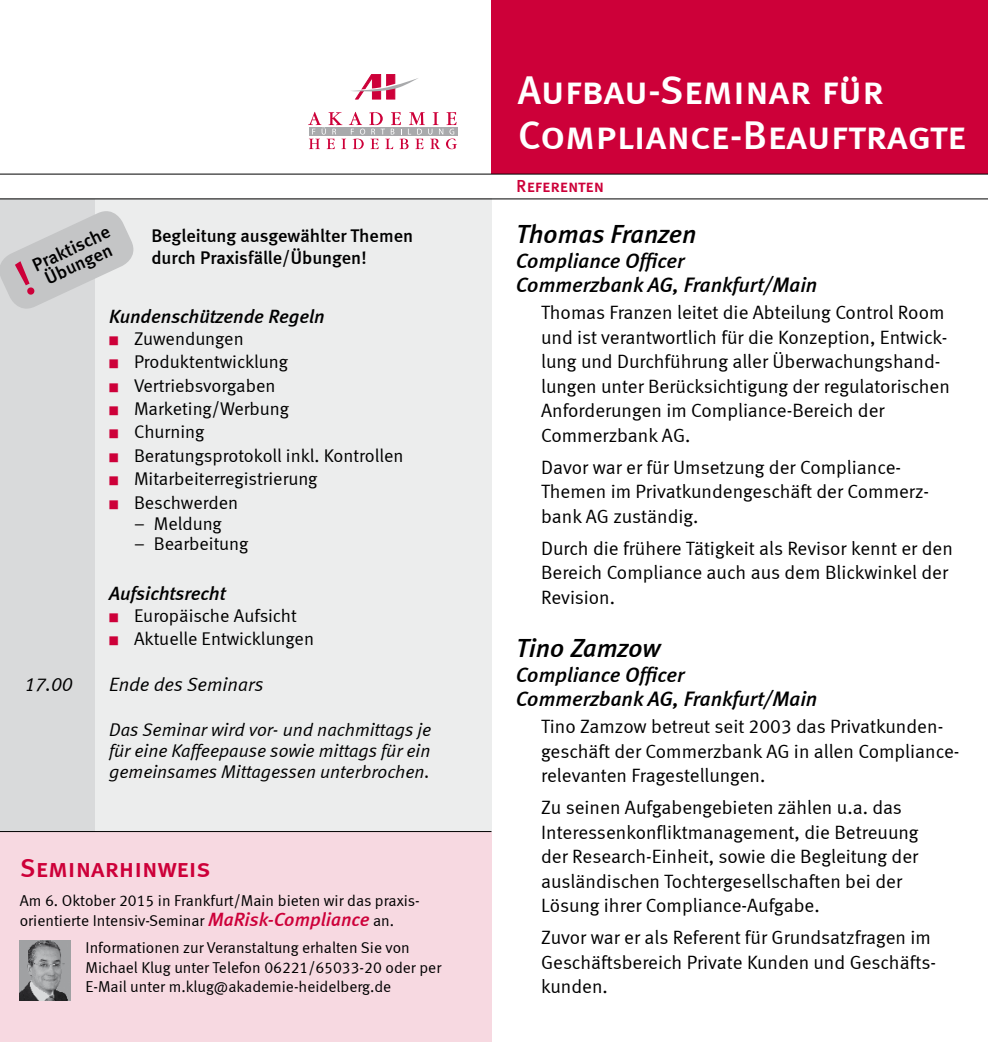
<style>
.page{position:relative;width:988px;height:1042px;background:#fff}
.page>*{position:absolute;margin:0;border:0;box-sizing:border-box;transform-origin:0 0}
.t1{font:40.25px/45.5px "Meta Medium LF Caps";color:#fff}
.t2{font:italic 26.25px "Meta Medium LF";color:#000}
.t3{font:26.25px "Meta Medium LF Caps";color:#cd0039}
.t4{font:italic 21px/24.5px "Meta Medium LF";color:#000}
.t5{font:19.25px/24.5px "Meta Normal LF";color:#000}
.t6{font:italic 19.25px "Meta Medium LF";color:#000}
.t7{font:italic 19.25px "Meta Normal LF";color:#000}
.t8{font:18.72px/17.3px "Meta Medium LF";color:#000;text-align:center}
.t9{font:18.38px "Meta Normal";color:#000}
.t10{font:italic 18.38px/21px "Meta Normal LF";color:#000;text-align:justify}
.t11{font:18.38px/22.8px "Meta Medium LF";color:#000}
.t12{font:17.5px "Meta Medium LF Caps";color:#cd0039}
.t13{font:15.75px/19.2px "Meta Normal LF";color:#000}
.s1{color:#cd0039}
.s2{font-family:"Meta Normal LF"}
.s3{font-family:"Meta Medium LF";font-style:italic;font-size:19.25px;color:#cd0039}
</style>
<div class="page">
<div style="left:491px;top:0;width:496px;height:174px;background:#cd0039"></div>
<svg style="left:351px;top:74px;width:67px;height:25px"></svg>
<svg style="left:308px;top:112px;width:149px;height:37px"></svg>
<div style="left:0;top:198px;width:491px;height:844px;background:#eceded"></div>
<div style="left:0;top:199px;width:94px;height:843px;background:#d9dadb"></div>
<div style="left:0;top:832px;width:491px;height:210px;background:#f7d9e1"></div>
<img style="left:20px;top:940px;width:50px;height:61px">
<hr style="left:0;top:174px;width:987px;height:1px;background:#000">
<hr style="left:0;top:198px;width:987px;height:1px;background:#000">
<hr style="left:0;top:831px;width:491px;height:1px;background:#000">
<svg style="left:0;top:205px;width:134px;height:109px"></svg>
<p class="t8" style="left:30px;top:258px;width:85px;rotate:-25deg">Praktische<br>Übungen</p>
<p class="t11" style="left:151px;top:224px;width:263px">Begleitung ausgewählter Themen durch Praxisfälle/Übungen!</p>
<p class="t6" style="left:109px;top:305px;width:217px">Kundenschützende Regeln</p>
<p class="t9" style="left:109px;top:328px;width:136px"><span class="s1">■</span> Zuwendungen</p>
<p class="t9" style="left:109px;top:351px;width:180px"><span class="s1">■</span> Produktentwicklung</p>
<p class="t9" style="left:109px;top:375px;width:168px"><span class="s1">■</span> Vertriebsvorgaben</p>
<p class="t9" style="left:109px;top:398px;width:181px"><span class="s1">■</span> Marketing/Werbung</p>
<p class="t9" style="left:109px;top:421px;width:97px"><span class="s1">■</span> Churning</p>
<p class="t9" style="left:109px;top:445px;width:296px"><span class="s1">■</span> Beratungsprotokoll inkl. Kontrollen</p>
<p class="t9" style="left:109px;top:468px;width:210px"><span class="s1">■</span> Mitarbeiterregistrierung</p>
<p class="t9" style="left:109px;top:491px;width:130px"><span class="s1">■</span> Beschwerden</p>
<p class="t9" style="left:134px;top:513px;width:89px"><span class="s2">–</span> Meldung</p>
<p class="t9" style="left:134px;top:533px;width:116px"><span class="s2">–</span> Bearbeitung</p>
<p class="t6" style="left:109px;top:581px;width:118px">Aufsichtsrecht</p>
<p class="t9" style="left:109px;top:604px;width:189px"><span class="s1">■</span> Europäische Aufsicht</p>
<p class="t9" style="left:109px;top:628px;width:206px"><span class="s1">■</span> Aktuelle Entwicklungen</p>
<p class="t7" style="left:24px;top:673px;width:50px">17.00</p>
<p class="t7" style="left:109px;top:673px;width:156px">Ende des Seminars</p>
<p class="t10" style="left:109px;top:719px;width:323px">Das Seminar wird vor- und nachmittags je für eine Kaffeepause sowie mittags für ein gemeinsames Mittagessen unterbrochen.</p>
<h2 class="t3" style="left:20px;top:853px;width:192px">Seminarhinweis</h2>
<p class="t13" style="left:20px;top:891px;width:401px">Am 6. Oktober 2015 in Frankfurt/Main bieten wir das praxis&shy;orientierte Intensiv-Seminar <span class="s3">MaRisk-Compliance</span> an.</p>
<p class="t13" style="left:86px;top:938px;width:357px">Informationen zur Veranstaltung erhalten Sie von<br>Michael Klug unter Telefon 06221/65033-20 oder per<br>E-Mail unter m.klug@akademie-heidelberg.de</p>
<h1 class="t1" style="left:518px;top:67px;width:449px">Aufbau-Seminar für<br>Compliance-Beauftragte</h1>
<p class="t12" style="left:516px;top:176px;width:89px">Referenten</p>
<h2 class="t2" style="left:516px;top:218px;width:182px">Thomas Franzen</h2>
<p class="t4" style="left:516px;top:248px;width:302px">Compliance Officer<br>Commerzbank AG, Frankfurt/Main</p>
<p class="t5" style="left:541px;top:300px;width:410px">Thomas Franzen leitet die Abteilung Control Room und ist verantwortlich für die Konzeption, Entwick&shy;lung und Durchführung aller Überwachungshand&shy;lungen unter Berücksichtigung der regulatorischen Anforderungen im Compliance-Bereich der Commerzbank AG.</p>
<p class="t5" style="left:541px;top:454px;width:389px">Davor war er für Umsetzung der Compliance-<br>Themen im Privatkundengeschäft der Commerz&shy;bank AG zuständig.</p>
<p class="t5" style="left:541px;top:535px;width:413px">Durch die frühere Tätigkeit als Revisor kennt er den<br>Bereich Compliance auch aus dem Blickwinkel der<br>Revision.</p>
<h2 class="t2" style="left:516px;top:632px;width:146px">Tino Zamzow</h2>
<p class="t4" style="left:516px;top:662px;width:302px">Compliance Officer<br>Commerzbank AG, Frankfurt/Main</p>
<p class="t5" style="left:541px;top:714px;width:420px">Tino Zamzow betreut seit 2003 das Privatkunden&shy;geschäft der Commerzbank AG in allen Compliance&shy;relevanten Fragestellungen.</p>
<p class="t5" style="left:541px;top:795px;width:379px">Zu seinen Aufgabengebieten zählen u.a. das Interessenkonfliktmanagement, die Betreuung der Research-Einheit, sowie die Begleitung der ausländischen Tochtergesellschaften bei der Lösung ihrer Compliance-Aufgabe.</p>
<p class="t5" style="left:541px;top:925px;width:396px">Zuvor war er als Referent für Grundsatzfragen im<br>Geschäftsbereich Private Kunden und Geschäfts&shy;kunden.</p>
</div>
